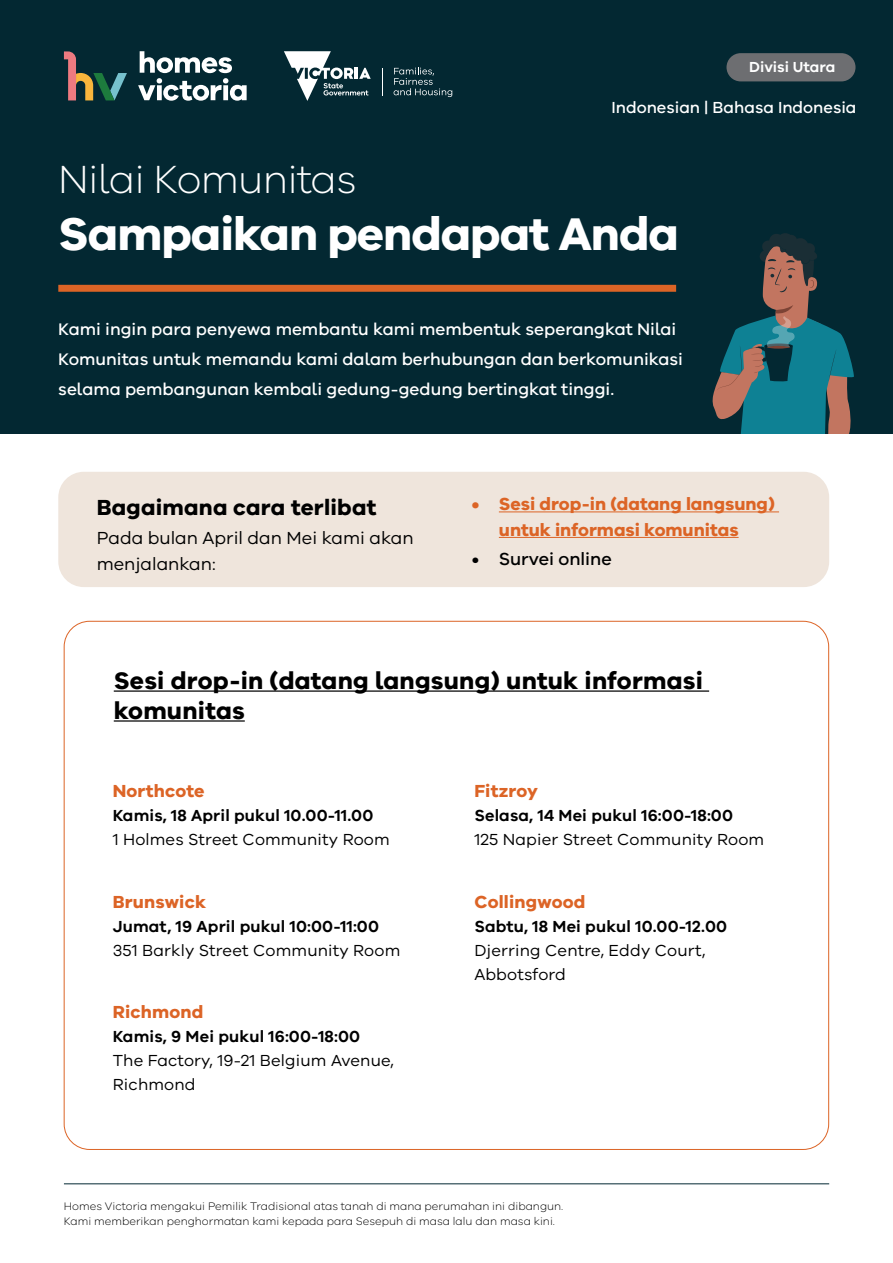
<style>
.page{position:relative;width:893px;height:1263px;background:#fff}
.page>*{position:absolute;margin:0;border:0;box-sizing:border-box;transform-origin:0 0}
.t1{font:700 47.25px "VIC";letter-spacing:-.02em;color:#fff}
.t2{font:300 40.5px "VIC";letter-spacing:-.02em;color:#fff}
.t3{font:700 24.6px/29.8px "VIC";letter-spacing:.01em;color:#000}
.t4{font:700 22.5px "VIC";letter-spacing:.01em;color:#000}
.t5{font:700 18px/25.5px "VIC";color:#dc6426;text-align:center}
.t6{font:18px/25.5px "VIC";color:#000}
.t7{font:500 18px "VIC";color:#000}
.t8{font:500 17.25px/30px "VIC";color:#fff}
.t9{font:16.5px/24px "VIC";letter-spacing:.01em;color:#000}
.t10{font:600 16.5px "VIC";letter-spacing:.01em;color:#000}
.t11{font:500 16.5px "VIC";color:#fff}
.t12{font:600 15px "VIC";color:#fff}
.t13{font:300 11.25px/15px "VIC";color:#000}
</style>
<div class="page">
<div style="left:0;top:0;width:893px;height:434px;background:#032832"></div>
<svg style="left:138px;top:51px;width:109px;height:50px"></svg>
<svg style="left:64px;top:51px;width:63px;height:49px"></svg>
<svg style="left:284px;top:51px;width:87px;height:50px"></svg>
<svg style="left:382px;top:68px;width:1px;height:27px"></svg>
<svg style="left:394px;top:67px;width:58px;height:30px"></svg>
<svg style="left:712px;top:233px;width:142px;height:201px"></svg>
<div style="left:58px;top:472px;width:771px;height:115px;background:#efe5dc;border-radius:26px"></div>
<hr style="left:114px;top:690px;width:595px;height:2px;background:#000">
<hr style="left:114px;top:720px;width:131px;height:2px;background:#000">
<hr style="left:499px;top:511px;width:280px;height:1px;background:#dc6426">
<hr style="left:499px;top:537px;width:240px;height:1px;background:#dc6426">
<hr style="left:64px;top:1183px;width:765px;height:1px;background:#032832">
<div style="left:726px;top:53px;width:129px;height:28px;background:#6d6e71;border-radius:14px"></div>
<div style="left:58px;top:285px;width:618px;height:7px;background:#dc6426"></div>
<p class="t12" style="left:749px;top:58px;width:88px">Divisi Utara</p>
<p class="t11" style="left:611px;top:98px;width:247px">Indonesian | Bahasa Indonesia</p>
<h2 class="t2" style="left:58px;top:155px;width:300px">Nilai Komunitas</h2>
<h1 class="t1" style="left:58px;top:204px;width:622px">Sampaikan pendapat Anda</h1>
<p class="t8" style="left:58px;top:314px;width:626px">Kami ingin para penyewa membantu kami membentuk seperangkat Nilai<br>Komunitas untuk memandu kami dalam berhubungan dan berkomunikasi selama pembangunan kembali gedung-gedung bertingkat tinggi.</p>
<h3 class="t4" style="left:97px;top:493px;width:281px">Bagaimana cara terlibat</h3>
<p class="t6" style="left:97px;top:525px;width:319px">Pada bulan April dan Mei kami akan menjalankan:</p>
<p class="t5" style="left:472px;top:491px;width:304px">• Sesi drop-in (datang langsung) untuk informasi komunitas</p>
<p class="t7" style="left:472px;top:548px;width:141px">• Survei online</p>
<h3 class="t3" style="left:114px;top:665px;width:591px">Sesi drop-in (datang langsung) untuk informasi komunitas</h3>
<p class="t5" style="left:113px;top:778px;width:93px">Northcote</p>
<p class="t10" style="left:113px;top:806px;width:262px">Kamis, 18 April pukul 10.00-11.00</p>
<p class="t9" style="left:113px;top:827px;width:279px">1 Holmes Street Community Room</p>
<p class="t5" style="left:113px;top:888px;width:95px">Brunswick</p>
<p class="t10" style="left:113px;top:916px;width:268px">Jumat, 19 April pukul 10:00-11:00</p>
<p class="t9" style="left:113px;top:937px;width:289px">351 Barkly Street Community Room</p>
<p class="t5" style="left:113px;top:998px;width:92px">Richmond</p>
<p class="t10" style="left:113px;top:1026px;width:249px">Kamis, 9 Mei pukul 16:00-18:00</p>
<p class="t9" style="left:113px;top:1048px;width:283px">The Factory, 19-21 Belgium Avenue,<br>Richmond</p>
<p class="t5" style="left:474px;top:778px;width:65px">Fitzroy</p>
<p class="t10" style="left:474px;top:806px;width:260px">Selasa, 14 Mei pukul 16:00-18:00</p>
<p class="t9" style="left:474px;top:827px;width:291px">125 Napier Street Community Room</p>
<p class="t5" style="left:474px;top:888px;width:113px">Collingwood</p>
<p class="t10" style="left:474px;top:916px;width:254px">Sabtu, 18 Mei pukul 10.00-12.00</p>
<p class="t9" style="left:474px;top:937px;width:233px">Djerring Centre, Eddy Court,<br>Abbotsford</p>
<p class="t13" style="left:64px;top:1198px;width:501px">Homes Victoria mengakui Pemilik Tradisional atas tanah di mana perumahan ini dibangun.<br>Kami memberikan penghormatan kami kepada para Sesepuh di masa lalu dan masa kini.</p>
</div>
